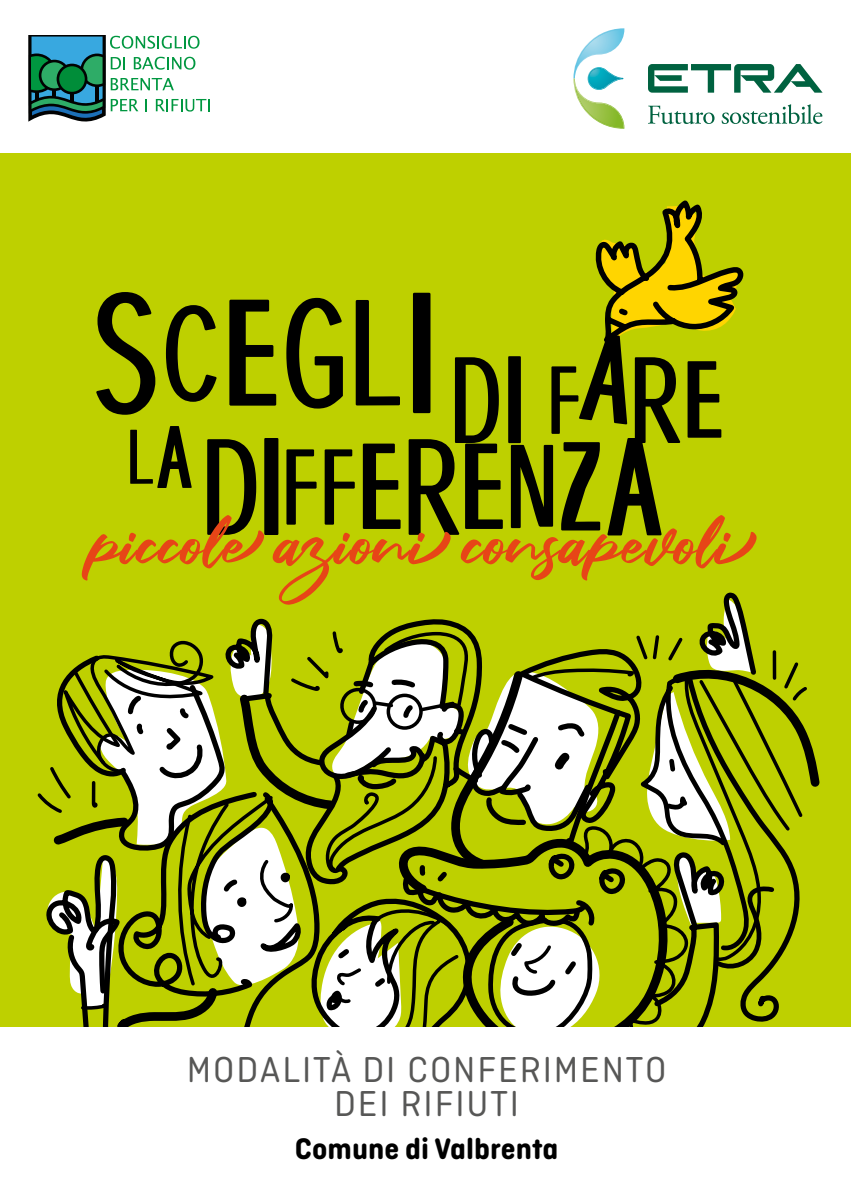
<style>
.page{position:relative;width:851px;height:1191px;background:#fff}
.page>*{position:absolute;margin:0;border:0;box-sizing:border-box;transform-origin:0 0}
.t1{font:700 147.2px "Dis Prop";letter-spacing:.03em;color:#000}
.t2{font:700 118.6px "Dis Prop";letter-spacing:.025em;color:#000}
.t3{font:700 106.2px "Dis Prop";color:#000}
.t4{font:700 75.4px "Dis Prop";color:#000}
.t5{font:62.6px "Fair Prosper";letter-spacing:.015em;color:#e74517}
.t6{font:38px/34px "Ciutadella Rounded";letter-spacing:.05em;color:#575756;text-align:center}
.t7{font:700 31.4px "Ciutadella Rounded";color:#000}
</style>
<div class="page">
<div style="left:0;top:153px;width:850px;height:873px;background:#bed000"></div>
<svg style="left:244px;top:618px;width:576px;height:408px"></svg>
<svg style="left:223px;top:816px;width:259px;height:180px"></svg>
<svg style="left:46px;top:816px;width:177px;height:210px"></svg>
<svg style="left:37px;top:629px;width:772px;height:187px"></svg>
<svg style="left:595px;top:200px;width:152px;height:768px"></svg>
<svg style="left:648px;top:64px;width:174px;height:29px"></svg>
<svg style="left:573px;top:28px;width:51px;height:101px"></svg>
<svg style="left:648px;top:106px;width:66px;height:18px"></svg>
<svg style="left:721px;top:104px;width:101px;height:20px"></svg>
<svg style="left:28px;top:35px;width:182px;height:87px"></svg>
<svg style="left:595px;top:206px;width:142px;height:218px"></svg>
<h1 class="t1" style="left:93px;top:265px;width:489px">SCEGLI <sub>DI</sub> <sub>F</sub></h1>
<h3 class="t3" style="left:632px;top:336px;width:93px">RE</h3>
<h3 class="t4" style="left:127px;top:412px;width:67px">LA</h3>
<h3 class="t5" style="left:91px;top:511px;width:641px">piccole azioni consapevoli</h3>
<h2 class="t2" style="left:204px;top:415px;width:461px">DIFFERENZA</h2>
<p class="t6" style="left:187px;top:1052px;width:481px">MODALITÀ DI CONFERIMENTO<br>DEI RIFIUTI</p>
<p class="t7" style="left:295px;top:1130px;width:265px">Comune di Valbrenta</p>
</div>
